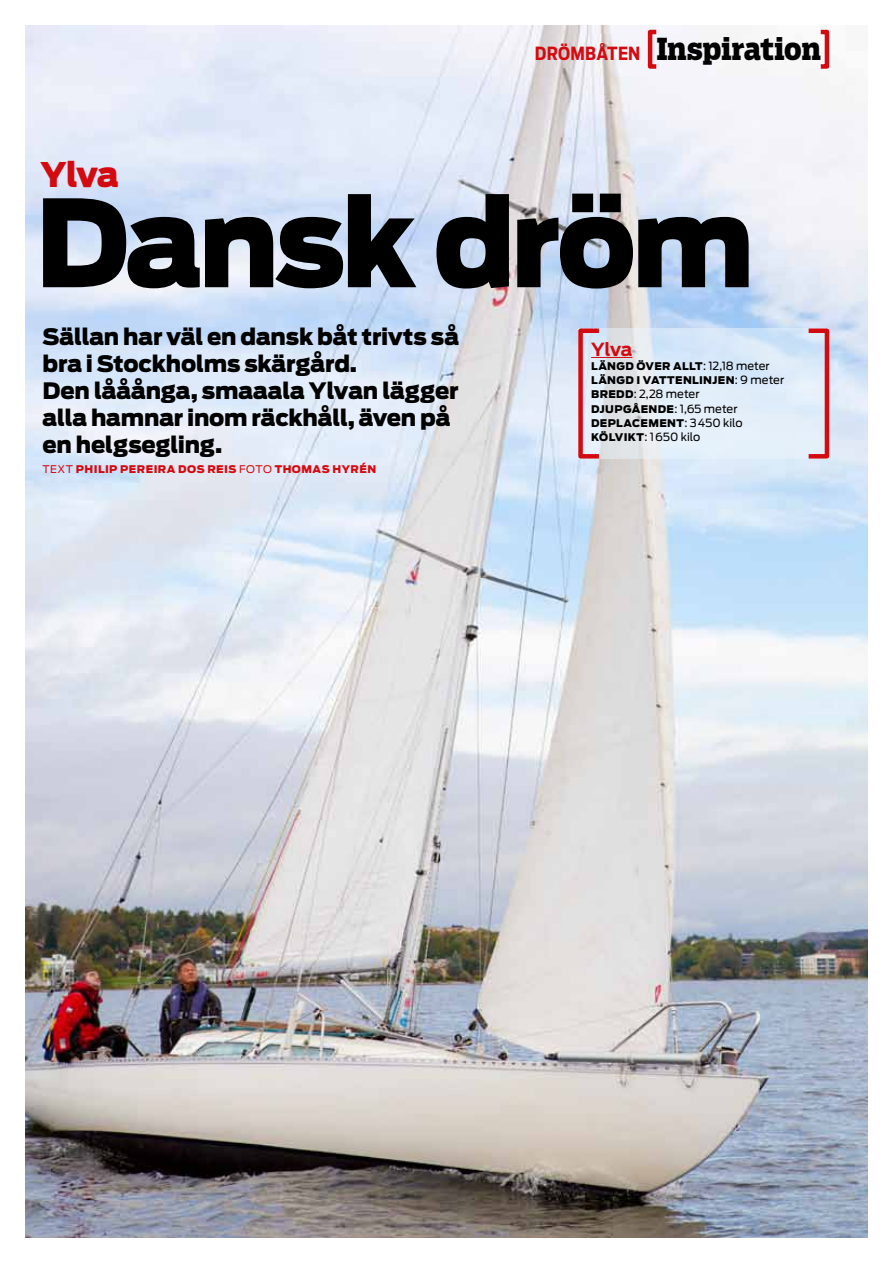
<style>
.page{position:relative;width:893px;height:1263px;background:#fff}
.page>*{position:absolute;margin:0;border:0;box-sizing:border-box;transform-origin:0 0}
.t1{font:900 120px "Antenna";color:#000}
.t2{font:900 33.75px "Antenna";color:#d40a11}
.t3{font:800 30px "Boomer Serif Cond";color:#000}
.t4{font:900 22.5px/27px "Antenna";letter-spacing:-.01em;color:#000}
.t5{font:700 18px "Antenna";color:#d40a11}
.t6{font:11.25px "Antenna";letter-spacing:-.01em;color:#000}
.t7{font:900 10.5px "Antenna";letter-spacing:.035em;color:#000}
.t8{font:900 10.5px "Antenna";letter-spacing:.045em;color:#d40a11}
.s1{font-family:"Antenna Cond";font-weight:700;font-size:18px;color:#d40a11}
.s2{font-weight:400}
.s3{font-weight:900;font-size:10.5px}
</style>
<div class="page">
<img style="left:26px;top:26px;width:841px;height:1211px">
<svg style="left:583px;top:328px;width:241px;height:131px;background:#deeaf5"></svg>
<hr style="left:591px;top:357px;width:41px;height:1px;background:#d40a11">
<div style="left:578px;top:328px;width:23px;height:131px;border:4px solid #d40a11"></div>
<div style="left:806px;top:328px;width:23px;height:131px;border:4px solid #d40a11"></div>
<div style="left:648px;top:30px;width:10px;height:39px;border:4px solid #d40a11"></div>
<div style="left:818px;top:30px;width:11px;height:39px;border:4px solid #d40a11"></div>
<h3 class="t3" style="left:535px;top:31px;width:287px"><span class="s1">DRÖMBÅTEN</span> Inspiration</h3>
<h2 class="t2" style="left:41px;top:155px;width:80px">Ylva</h2>
<h1 class="t1" style="left:35px;top:172px;width:721px">Dansk dröm</h1>
<p class="t4" style="left:43px;top:323px;width:418px">Sällan har väl en dansk båt trivts så bra i Stockholms skärgård.<br>Den lååånga, smaaala Ylvan lägger alla hamnar inom räckhåll, även på en helgsegling.</p>
<p class="t8" style="left:43px;top:462px;width:335px"><span class="s2">Text</span> Philip Pereira dos Reis <span class="s2">Foto</span> Thomas Hyrén</p>
<p class="t5" style="left:591px;top:338px;width:43px">Ylva</p>
<p class="t7" style="left:591px;top:360px;width:18px">LÄNGD</p>
<p class="t6" style="left:636px;top:359px;width:135px"><span class="s3">ÖVER ALLT</span>: 12,18 meter</p>
<p class="t7" style="left:591px;top:374px;width:18px">LÄNGD</p>
<p class="t7" style="left:636px;top:374px;width:24px">I VATTEN</p>
<p class="t6" style="left:692px;top:373px;width:93px"><span class="s3">LINJEN</span> : 9 meter</p>
<p class="t7" style="left:591px;top:388px;width:10px">BREDD</p>
<p class="t6" style="left:634px;top:388px;width:67px">: 2,28 meter</p>
<p class="t7" style="left:591px;top:403px;width:33px">DJUPGÅENDE</p>
<p class="t6" style="left:674px;top:402px;width:65px">: 1,65 meter</p>
<p class="t7" style="left:591px;top:417px;width:9px">DEP</p>
<p class="t7" style="left:616px;top:417px;width:53px">LACEMENT</p>
<p class="t6" style="left:684px;top:416px;width:60px">: 3450 kilo</p>
<p class="t7" style="left:591px;top:431px;width:9px">Köl</p>
<p class="t7" style="left:615px;top:431px;width:17px">VIKT</p>
<p class="t6" style="left:644px;top:430px;width:57px">: 1650 kilo</p>
</div>
